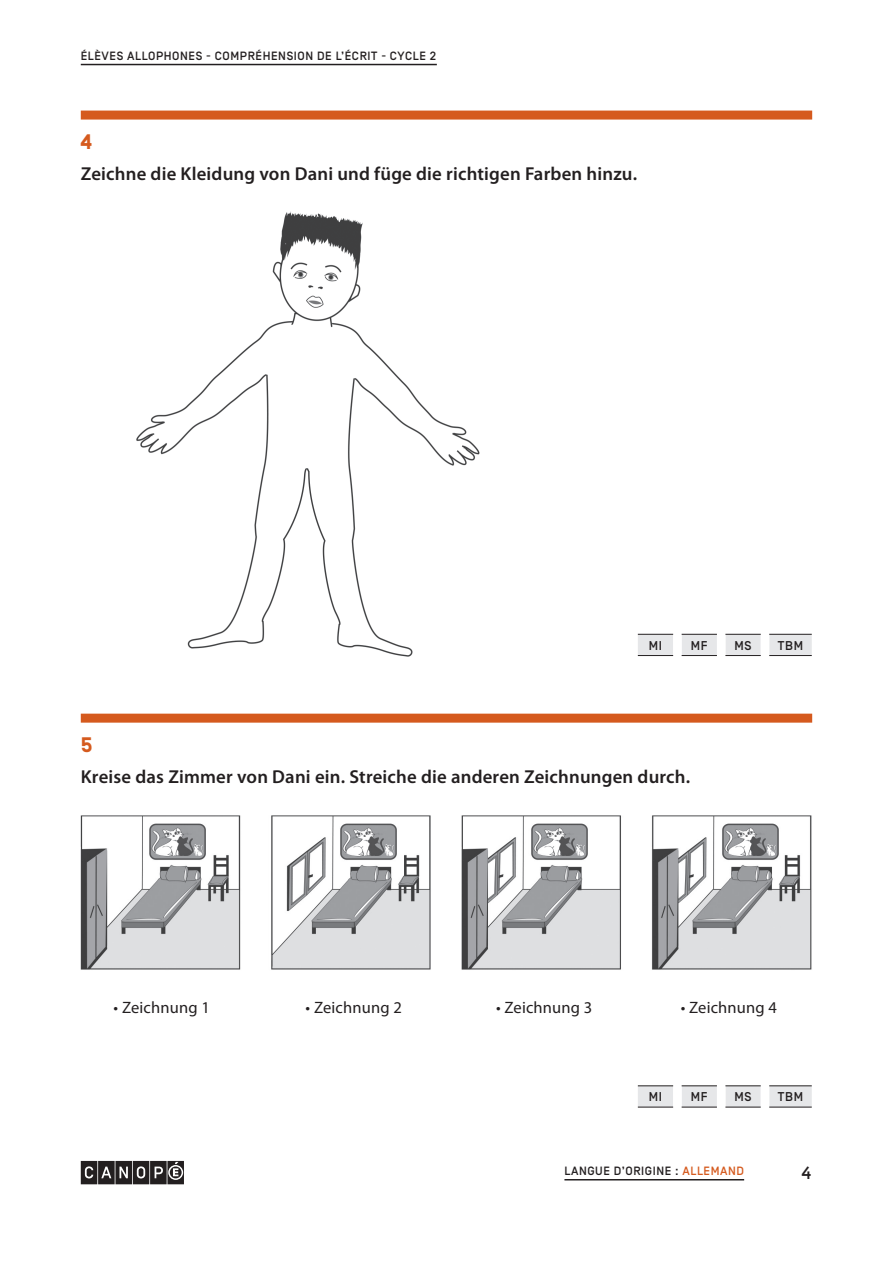
<style>
.page{position:relative;width:893px;height:1263px;background:#fff}
.page>*{position:absolute;margin:0;border:0;box-sizing:border-box;transform-origin:0 0}
.t1{font:700 21px "Simplon BP";color:#d55a1e}
.t2{font:600 18.75px "Myriad Pro";letter-spacing:.01em;color:#231f20}
.t3{font:500 18px "Simplon BP Mono";color:#231f20}
.t4{font:16.5px "Myriad Pro";letter-spacing:.01em;color:#231f20}
.t5{font:500 12.75px "Simplon BP";letter-spacing:.05em;color:#231f20}
.t6{font:500 12px "Simplon BP";letter-spacing:.05em;color:#231f20}
.s1{color:#d55a1e}
</style>
<div class="page">
<hr style="left:81px;top:64px;width:356px;height:1px;background:#231f20">
<svg style="left:81px;top:1161px;width:103px;height:23px;background:#4b4849"></svg>
<hr style="left:564px;top:1179px;width:180px;height:1px;background:#231f20">
<div style="left:81px;top:111px;width:731px;height:9px;background:#d55a1e"></div>
<div style="left:81px;top:714px;width:731px;height:9px;background:#d55a1e"></div>
<svg style="left:638px;top:634px;width:174px;height:21px"></svg>
<hr style="left:638px;top:634px;width:35px;height:1px;background:#231f20">
<hr style="left:682px;top:634px;width:35px;height:1px;background:#231f20">
<hr style="left:725px;top:634px;width:36px;height:1px;background:#231f20">
<hr style="left:769px;top:634px;width:43px;height:1px;background:#231f20">
<hr style="left:638px;top:655px;width:35px;height:1px;background:#231f20">
<hr style="left:682px;top:655px;width:35px;height:1px;background:#231f20">
<hr style="left:725px;top:655px;width:36px;height:1px;background:#231f20">
<hr style="left:769px;top:655px;width:43px;height:1px;background:#231f20">
<svg style="left:638px;top:1086px;width:174px;height:21px"></svg>
<hr style="left:638px;top:1085px;width:35px;height:1px;background:#231f20">
<hr style="left:682px;top:1085px;width:35px;height:1px;background:#231f20">
<hr style="left:725px;top:1085px;width:36px;height:1px;background:#231f20">
<hr style="left:769px;top:1085px;width:43px;height:1px;background:#231f20">
<hr style="left:638px;top:1107px;width:35px;height:1px;background:#231f20">
<hr style="left:682px;top:1107px;width:35px;height:1px;background:#231f20">
<hr style="left:725px;top:1107px;width:36px;height:1px;background:#231f20">
<hr style="left:769px;top:1107px;width:43px;height:1px;background:#231f20">
<img style="left:136px;top:211px;width:344px;height:446px">
<img style="left:81px;top:815px;width:731px;height:155px">
<p class="t6" style="left:81px;top:49px;width:357px">ÉLÈVES ALLOPHONES - COMPRÉHENSION DE L’ÉCRIT - CYCLE 2</p>
<p class="t1" style="left:81px;top:130px;width:13px">4</p>
<p class="t2" style="left:81px;top:162px;width:558px">Zeichne die Kleidung von Dani und füge die richtigen Farben hinzu.</p>
<p class="t5" style="left:649px;top:638px;width:15px">MI</p>
<p class="t5" style="left:691px;top:638px;width:18px">MF</p>
<p class="t5" style="left:734px;top:638px;width:19px">MS</p>
<p class="t5" style="left:778px;top:638px;width:27px">TBM</p>
<p class="t1" style="left:81px;top:733px;width:13px">5</p>
<p class="t2" style="left:81px;top:765px;width:611px">Kreise das Zimmer von Dani ein. Streiche die anderen Zeichnungen durch.</p>
<p class="t4" style="left:114px;top:997px;width:98px">• Zeichnung 1</p>
<p class="t4" style="left:306px;top:997px;width:98px">• Zeichnung 2</p>
<p class="t4" style="left:496px;top:997px;width:98px">• Zeichnung 3</p>
<p class="t4" style="left:681px;top:997px;width:98px">• Zeichnung 4</p>
<p class="t5" style="left:649px;top:1089px;width:15px">MI</p>
<p class="t5" style="left:691px;top:1089px;width:18px">MF</p>
<p class="t5" style="left:734px;top:1089px;width:19px">MS</p>
<p class="t5" style="left:778px;top:1089px;width:27px">TBM</p>
<p class="t6" style="left:564px;top:1164px;width:181px">LANGUE D’ORIGINE : <span class="s1">ALLEMAND</span></p>
<p class="t3" style="left:801px;top:1161px;width:12px">4</p>
</div>
